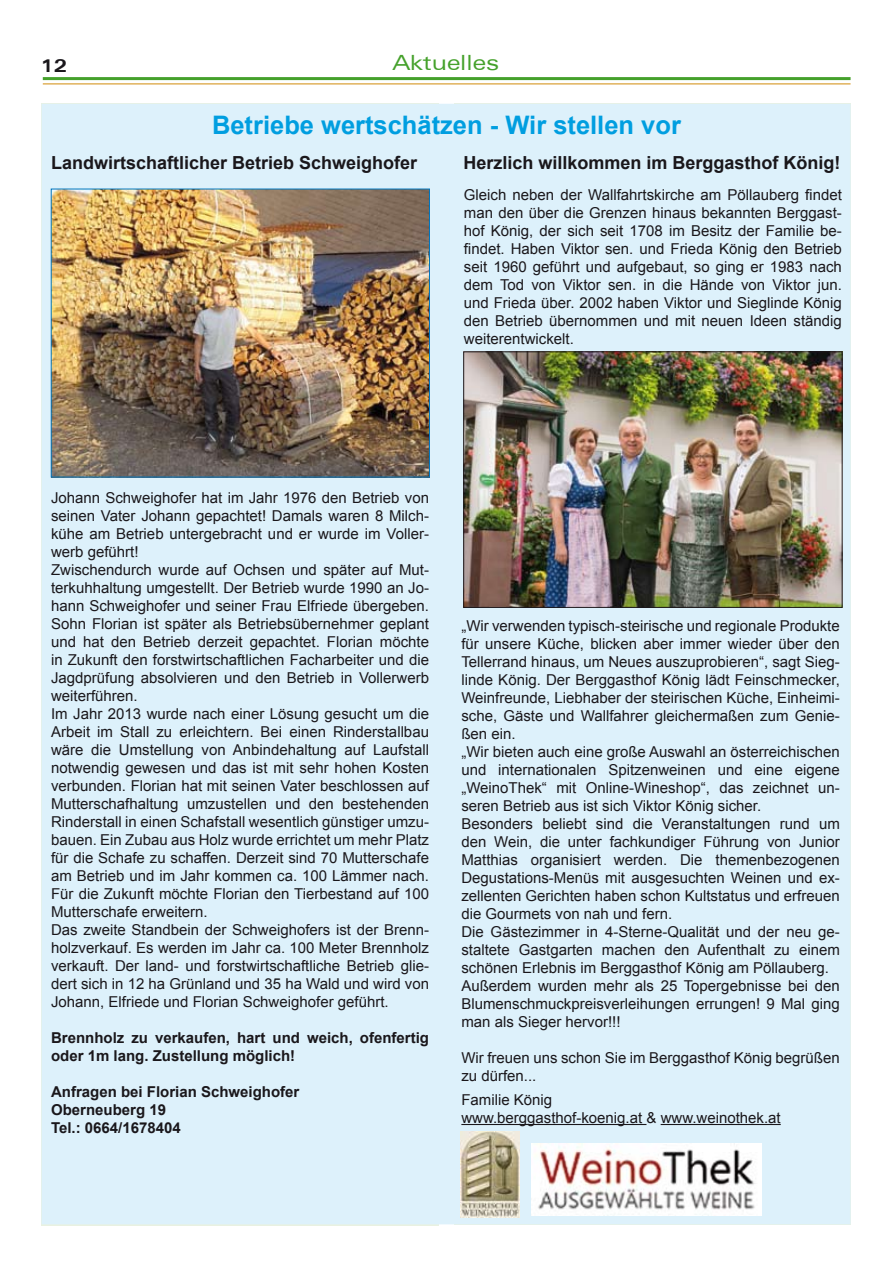
<style>
.page{position:relative;width:893px;height:1263px;background:#fff}
.page>*{position:absolute;margin:0;border:0;box-sizing:border-box;transform-origin:0 0}
.t1{font:700 25.5px "Arial";color:#009ee0}
.t2{font:expanded 21px "Zurich BT";color:#45a12b}
.t3{font:700 18px "Arial";color:#1a171b}
.t4{font:700 expanded 18px "Zurich BT";color:#1a171b}
.t5{font:15px/18px "Arial";color:#1a171b}
.t6{font:700 15px/18px "Arial";color:#1a171b}
</style>
<div class="page">
<hr style="left:43px;top:84px;width:807px;height:1px;background:#d18b0a">
<hr style="left:43px;top:77px;width:807px;height:3px;background:#45a12b">
<div style="left:42px;top:104px;width:808px;height:1120px;background:#ddf1fb"></div>
<img style="left:53px;top:191px;width:375px;height:284px">
<div style="left:51px;top:189px;width:379px;height:288px;border:1px solid #0076bd"></div>
<img style="left:465px;top:354px;width:375px;height:252px">
<div style="left:463px;top:352px;width:379px;height:256px;border:1px solid #1a171b"></div>
<hr style="left:461px;top:1124px;width:185px;height:1px;background:#1a171b">
<hr style="left:661px;top:1124px;width:120px;height:1px;background:#1a171b">
<img style="left:460px;top:1132px;width:60px;height:85px">
<img style="left:532px;top:1144px;width:229px;height:72px">
<p class="t4" style="left:40px;top:55px;width:28px">12</p>
<h2 class="t2" style="left:392px;top:50px;width:108px">Aktuelles</h2>
<h1 class="t1" style="left:212px;top:108px;width:470px">Betriebe wertschätzen - Wir stellen vor</h1>
<p class="t3" style="left:51px;top:151px;width:368px">Landwirtschaftlicher Betrieb Schweighofer</p>
<p class="t3" style="left:463px;top:151px;width:379px">Herzlich willkommen im Berggasthof König!</p>
<p class="t5" style="left:464px;top:186px;width:379px;text-align:justify">Gleich neben der Wallfahrtskirche am Pöllauberg findet man den über die Grenzen hinaus bekannten Berggast&shy;hof König, der sich seit 1708 im Besitz der Familie be&shy;findet. Haben Viktor sen. und Frieda König den Betrieb seit 1960 geführt und aufgebaut, so ging er 1983 nach dem Tod von Viktor sen. in die Hände von Viktor jun. und Frieda über. 2002 haben Viktor und Sieglinde König den Betrieb übernommen und mit neuen Ideen ständig weiterentwickelt.</p>
<p class="t5" style="left:51px;top:489px;width:380px">Johann Schweighofer hat im Jahr 1976 den Betrieb von seinen Vater Johann gepachtet! Damals waren 8 Milch&shy;kühe am Betrieb untergebracht und er wurde im Voller&shy;werb geführt!<br>Zwischendurch wurde auf Ochsen und später auf Mut&shy;terkuhhaltung umgestellt. Der Betrieb wurde 1990 an Jo&shy;hann Schweighofer und seiner Frau Elfriede übergeben.<br>Sohn Florian ist später als Betriebsübernehmer geplant und hat den Betrieb derzeit gepachtet. Florian möchte in Zukunft den forstwirtschaftlichen Facharbeiter und die Jagdprüfung absolvieren und den Betrieb in Vollerwerb weiterführen.<br>Im Jahr 2013 wurde nach einer Lösung gesucht um die Arbeit im Stall zu erleichtern. Bei einen Rinderstallbau wäre die Umstellung von Anbindehaltung auf Laufstall notwendig gewesen und das ist mit sehr hohen Kosten verbunden. Florian hat mit seinen Vater beschlossen auf Mutterschafhaltung umzustellen und den bestehenden Rinderstall in einen Schafstall wesentlich günstiger umzu&shy;bauen. Ein Zubau aus Holz wurde errichtet um mehr Platz für die Schafe zu schaffen. Derzeit sind 70 Mutterschafe am Betrieb und im Jahr kommen ca. 100 Lämmer nach.<br>Für die Zukunft möchte Florian den Tierbestand auf 100<br>Mutterschafe erweitern.<br>Das zweite Standbein der Schweighofers ist der Brenn&shy;holzverkauf. Es werden im Jahr ca. 100 Meter Brennholz verkauft. Der land- und forstwirtschaftliche Betrieb glie&shy;dert sich in 12 ha Grünland und 35 ha Wald und wird von Johann, Elfriede und Florian Schweighofer geführt.</p>
<p class="t6" style="left:51px;top:1029px;width:380px">Brennholz zu verkaufen, hart und weich, ofenfertig oder 1m lang. Zustellung möglich!</p>
<p class="t6" style="left:51px;top:1083px;width:250px">Anfragen bei Florian Schweighofer<br>Oberneuberg 19<br>Tel.: 0664/1678404</p>
<p class="t5" style="left:461px;top:617px;width:380px">„Wir verwenden typisch-steirische und regionale Produkte für unsere Küche, blicken aber immer wieder über den Tellerrand hinaus, um Neues auszuprobieren“, sagt Sieg&shy;linde König. Der Berggasthof König lädt Feinschmecker, Weinfreunde, Liebhaber der steirischen Küche, Einheimi&shy;sche, Gäste und Wallfahrer gleichermaßen zum Genie&shy;ßen ein.<br>„Wir bieten auch eine große Auswahl an österreichischen und internationalen Spitzenweinen und eine eigene „WeinoThek“ mit Online-Wineshop“, das zeichnet un&shy;seren Betrieb aus ist sich Viktor König sicher.<br>Besonders beliebt sind die Veranstaltungen rund um den Wein, die unter fachkundiger Führung von Junior Matthias organisiert werden. Die themenbezogenen Degustations-Menüs mit ausgesuchten Weinen und ex&shy;zellenten Gerichten haben schon Kultstatus und erfreuen die Gourmets von nah und fern.<br>Die Gästezimmer in 4-Sterne-Qualität und der neu ge&shy;staltete Gastgarten machen den Aufenthalt zu einem schönen Erlebnis im Berggasthof König am Pöllauberg.<br>Außerdem wurden mehr als 25 Topergebnisse bei den Blumenschmuckpreisverleihungen errungen! 9 Mal ging man als Sieger hervor!!!</p>
<p class="t5" style="left:461px;top:1049px;width:380px">Wir freuen uns schon Sie im Berggasthof König begrüßen zu dürfen...</p>
<p class="t5" style="left:461px;top:1091px;width:321px">Familie König<br>www.berggasthof-koenig.at &amp; www.weinothek.at</p>
</div>
